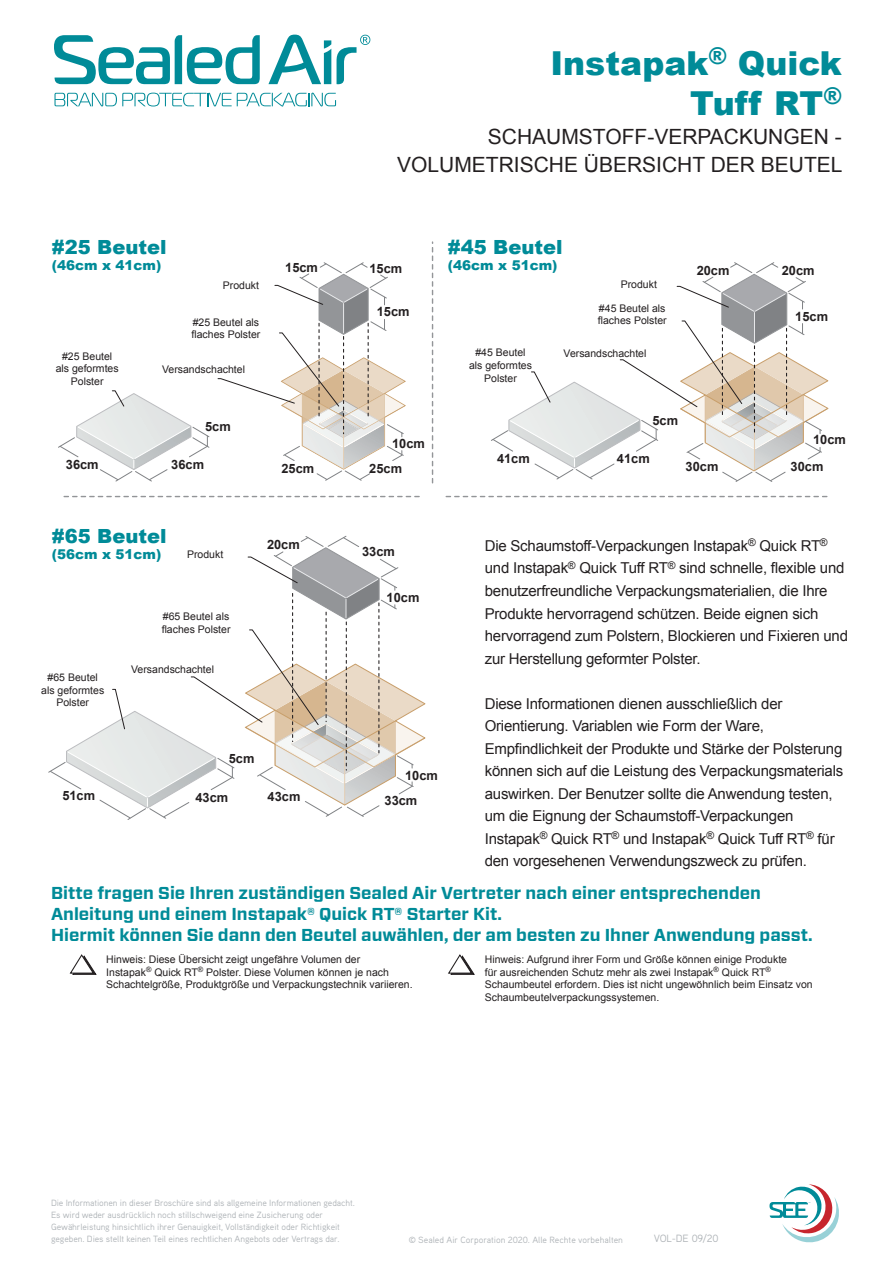
<style>
.page{position:relative;width:893px;height:1263px;background:#fff}
.page>*{position:absolute;margin:0;border:0;box-sizing:border-box;transform-origin:0 0}
.t1{font:900 33px/40.5px "Arial";color:#008b98;text-align:right}
.t2{font:21px/28.5px "Arial";color:#231f20;text-align:right}
.t3{font:900 19.5px "Arial";color:#008b98}
.t4{font:700 17.25px/20.7px "Forza";color:#008b98}
.t5{font:15px/22.5px "Arial";letter-spacing:-.015em;color:#231f20}
.t6{font:900 13.5px "Arial";color:#008b98}
.t7{font:700 12.9px "Arial";color:#231f20}
.t8{font:10.5px/12.6px "Arial";color:#231f20}
.t9{font:10.5px "Aaux Pro OT";letter-spacing:-.02em;color:#adb2b6}
.t10{font:9px/12px "Aaux Pro OT";letter-spacing:-.01em;color:#adb2b6}
</style>
<div class="page">
<svg style="left:64px;top:496px;width:356px;height:1px"></svg>
<svg style="left:446px;top:496px;width:382px;height:1px"></svg>
<svg style="left:432px;top:242px;width:1px;height:241px"></svg>
<svg style="left:58px;top:390px;width:152px;height:92px"></svg>
<svg style="left:217px;top:262px;width:189px;height:219px"></svg>
<svg style="left:491px;top:262px;width:338px;height:220px"></svg>
<svg style="left:48px;top:536px;width:378px;height:284px"></svg>
<svg style="left:69px;top:954px;width:28px;height:21px"></svg>
<svg style="left:448px;top:954px;width:27px;height:21px"></svg>
<svg style="left:769px;top:1184px;width:70px;height:58px"></svg>
<svg style="left:55px;top:93px;width:281px;height:13px"></svg>
<svg style="left:337px;top:35px;width:33px;height:49px"></svg>
<svg style="left:54px;top:35px;width:206px;height:49px"></svg>
<svg style="left:268px;top:35px;width:63px;height:49px"></svg>
<h1 class="t1" style="left:550px;top:42px;width:293px">Instapak<sup>®</sup> Quick<br>Tuff RT<sup>®</sup></h1>
<h2 class="t2" style="left:397px;top:122px;width:447px">SCHAUMSTOFF-VERPACKUNGEN -<br>VOLUMETRISCHE ÜBERSICHT DER BEUTEL</h2>
<h3 class="t3" style="left:52px;top:232px;width:116px">#25 Beutel</h3>
<p class="t6" style="left:52px;top:255px;width:111px">(46cm x 41cm)</p>
<p class="t8" style="left:223px;top:279px;width:38px">Produkt</p>
<p class="t8" style="left:192px;top:316px;width:70px">#25 Beutel als flaches Polster</p>
<p class="t8" style="left:56px;top:350px;width:65px;text-align:center">#25 Beutel als geformtes<br>Polster</p>
<p class="t8" style="left:162px;top:363px;width:84px">Versandschachtel</p>
<p class="t7" style="left:205px;top:418px;width:27px">5cm</p>
<p class="t7" style="left:66px;top:456px;width:34px">36cm</p>
<p class="t7" style="left:171px;top:456px;width:34px">36cm</p>
<p class="t7" style="left:285px;top:259px;width:34px">15cm</p>
<p class="t7" style="left:369px;top:260px;width:34px">15cm</p>
<p class="t7" style="left:377px;top:303px;width:34px">15cm</p>
<p class="t7" style="left:392px;top:435px;width:34px">10cm</p>
<p class="t7" style="left:281px;top:459px;width:34px">25cm</p>
<p class="t7" style="left:369px;top:459px;width:34px">25cm</p>
<h3 class="t3" style="left:448px;top:232px;width:116px">#45 Beutel</h3>
<p class="t6" style="left:448px;top:255px;width:111px">(46cm x 51cm)</p>
<p class="t8" style="left:621px;top:278px;width:38px">Produkt</p>
<p class="t8" style="left:598px;top:302px;width:70px">#45 Beutel als flaches Polster</p>
<p class="t8" style="left:469px;top:346px;width:65px;text-align:center">#45 Beutel als geformtes<br>Polster</p>
<p class="t8" style="left:564px;top:347px;width:84px">Versandschachtel</p>
<p class="t7" style="left:697px;top:262px;width:34px">20cm</p>
<p class="t7" style="left:782px;top:262px;width:34px">20cm</p>
<p class="t7" style="left:795px;top:308px;width:34px">15cm</p>
<p class="t7" style="left:652px;top:411px;width:27px">5cm</p>
<p class="t7" style="left:497px;top:450px;width:34px">41cm</p>
<p class="t7" style="left:617px;top:450px;width:34px">41cm</p>
<p class="t7" style="left:813px;top:431px;width:34px">10cm</p>
<p class="t7" style="left:686px;top:458px;width:34px">30cm</p>
<p class="t7" style="left:791px;top:458px;width:34px">30cm</p>
<h3 class="t3" style="left:52px;top:522px;width:116px">#65 Beutel</h3>
<p class="t6" style="left:52px;top:545px;width:111px">(56cm x 51cm)</p>
<p class="t5" style="left:485px;top:535px;width:365px">Die Schaumstoff-Verpackungen Instapak<sup>®</sup> Quick RT<sup>® </sup>und Instapak<sup>®</sup> Quick Tuff RT<sup>®</sup> sind schnelle, flexible und benutzerfreundliche Verpackungsmaterialien, die Ihre Produkte hervorragend schützen. Beide eignen sich hervorragend zum Polstern, Blockieren und Fixieren und zur Herstellung geformter Polster.</p>
<p class="t5" style="left:485px;top:692px;width:360px">Diese Informationen dienen ausschließlich der Orientierung. Variablen wie Form der Ware, Empfindlichkeit der Produkte und Stärke der Polsterung können sich auf die Leistung des Verpackungsmaterials auswirken. Der Benutzer sollte die Anwendung testen, um die Eignung der Schaumstoff-Verpackungen Instapak<sup>®</sup> Quick RT<sup>®</sup> und Instapak<sup>®</sup> Quick Tuff RT<sup>®</sup> für den vorgesehenen Verwendungszweck zu prüfen.</p>
<p class="t7" style="left:267px;top:536px;width:34px">20cm</p>
<p class="t7" style="left:362px;top:543px;width:34px">33cm</p>
<p class="t8" style="left:187px;top:548px;width:38px">Produkt</p>
<p class="t7" style="left:387px;top:589px;width:34px">10cm</p>
<p class="t8" style="left:162px;top:610px;width:70px">#65 Beutel als flaches Polster</p>
<p class="t8" style="left:131px;top:663px;width:84px">Versandschachtel</p>
<p class="t8" style="left:41px;top:671px;width:65px;text-align:center">#65 Beutel als geformtes<br>Polster</p>
<p class="t7" style="left:229px;top:749px;width:27px">5cm</p>
<p class="t7" style="left:405px;top:767px;width:34px">10cm</p>
<p class="t7" style="left:62px;top:786px;width:34px">51cm</p>
<p class="t7" style="left:195px;top:789px;width:34px">43cm</p>
<p class="t7" style="left:268px;top:788px;width:34px">43cm</p>
<p class="t7" style="left:385px;top:792px;width:34px">33cm</p>
<p class="t4" style="left:51px;top:883px;width:763px">Bitte fragen Sie Ihren zuständigen Sealed Air Vertreter nach einer entsprechenden<br>Anleitung und einem Instapak® Quick RT® Starter Kit.<br>Hiermit können Sie dann den Beutel auwählen, der am besten zu Ihner Anwendung passt.</p>
<p class="t8" style="left:106px;top:953px;width:308px">Hinweis: Diese Übersicht zeigt ungefähre Volumen der<br>Instapak<sup>®</sup> Quick RT<sup>®</sup> Polster. Diese Volumen können je nach<br>Schachtelgröße, Produktgröße und Verpackungstechnik variieren.</p>
<p class="t8" style="left:485px;top:953px;width:329px">Hinweis: Aufgrund ihrer Form und Größe können einige Produkte<br>für ausreichenden Schutz mehr als zwei Instapak<sup>®</sup> Quick RT<sup>® </sup>Schaumbeutel erfordern. Dies ist nicht ungewöhnlich beim Einsatz von Schaumbeutelverpackungssystemen.</p>
<p class="t10" style="left:51px;top:1197px;width:305px">Die Informationen in dieser Broschüre sind als allgemeine Informationen gedacht.<br>Es wird weder ausdrücklich noch stillschweigend eine Zusicherung oder Gewährleistung hinsichtlich ihrer Genauigkeit, Vollständigkeit oder Richtigkeit gegeben. Dies stellt keinen Teil eines rechtlichen Angebots oder Vertrags dar.</p>
<p class="t10" style="left:409px;top:1233px;width:216px">© Sealed Air Corporation 2020. Alle Rechte vorbehalten</p>
<p class="t9" style="left:654px;top:1232px;width:66px">VOL-DE 09/20</p>
</div>
